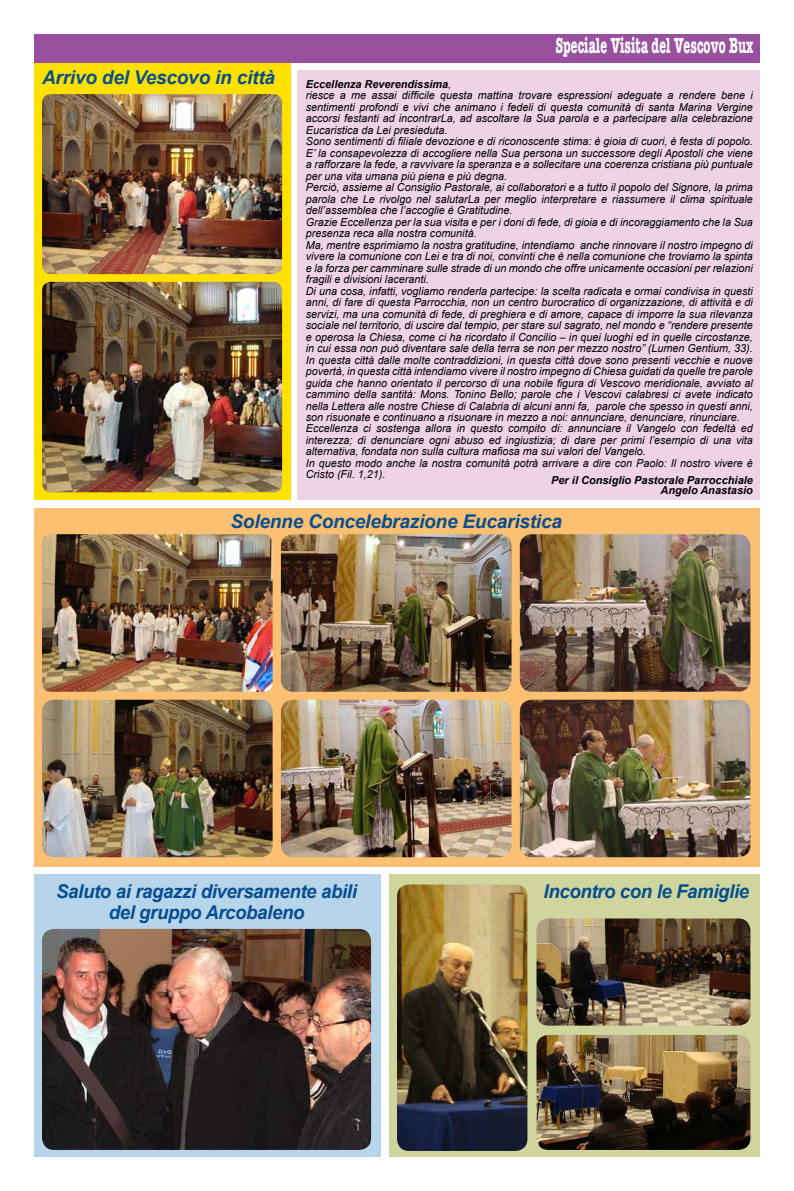
<style>
.page{position:relative;width:794px;height:1191px;background:#fff}
.page>*{position:absolute;margin:0;border:0;box-sizing:border-box;transform-origin:0 0}
.t1{font:italic 700 19px/21px "Arial";letter-spacing:-.02em;color:#064e8f;text-align:center}
.t2{font:12px "Bocci Text 13 Stch";letter-spacing:.05em;color:#fff}
.t3{font:italic 11px/11.5px "Arial";color:#000}
.t4{font:italic 700 11px/10px "Arial";color:#000;text-align:right}
.s1{font-weight:700}
</style>
<div class="page">
<div style="left:34px;top:508px;width:726px;height:358px;background:#fbc072"></div>
<div style="left:389px;top:874px;width:371px;height:283px;background:#cfd59d"></div>
<div style="left:34px;top:874px;width:346px;height:283px;background:#b6d4ea"></div>
<div style="left:297px;top:70px;width:463px;height:430px;background:#eed3e6"></div>
<div style="left:34px;top:60px;width:257px;height:440px;background:#fee100"></div>
<div style="left:34px;top:34px;width:726px;height:28px;background:#98509f"></div>
<img style="left:42px;top:94px;width:240px;height:180px">
<img style="left:42px;top:282px;width:240px;height:210px">
<img style="left:42px;top:534px;width:231px;height:158px">
<img style="left:42px;top:699px;width:231px;height:158px">
<img style="left:281px;top:534px;width:230px;height:158px">
<img style="left:281px;top:699px;width:230px;height:158px">
<img style="left:520px;top:534px;width:230px;height:158px">
<img style="left:520px;top:699px;width:230px;height:158px">
<img style="left:42px;top:929px;width:329px;height:221px">
<img style="left:536px;top:918px;width:214px;height:107px">
<img style="left:536px;top:1035px;width:214px;height:115px">
<img style="left:397px;top:884px;width:130px;height:267px">
<h1 class="t1" style="left:42px;top:68px;width:234px">Arrivo del Vescovo in città</h1>
<p class="t2" style="left:555px;top:42px;width:199px">Speciale Visita del Vescovo Bux</p>
<p class="t3" style="left:306px;top:78px;width:448px"><span class="s1">Eccellenza Reverendissima</span>,<br>riesce a me assai difficile questa mattina trovare espressioni adeguate a rendere bene i sentimenti profondi e vivi che animano i fedeli di questa comunità di santa Marina Vergine accorsi festanti ad incontrarLa, ad ascoltare la Sua parola e a partecipare alla celebrazione Eucaristica da Lei presieduta.<br>Sono sentimenti di filiale devozione e di riconoscente stima: è gioia di cuori, è festa di popolo.<br>E’ la consapevolezza di accogliere nella Sua persona un successore degli Apostoli che viene a rafforzare la fede, a ravvivare la speranza e a sollecitare una coerenza cristiana più puntuale per una vita umana più piena e più degna.<br>Perciò, assieme al Consiglio Pastorale, ai collaboratori e a tutto il popolo del Signore, la prima parola che Le rivolgo nel salutarLa per meglio interpretare e riassumere il clima spirituale dell’assemblea che l’accoglie è Gratitudine.<br>Grazie Eccellenza per la sua visita e per i doni di fede, di gioia e di incoraggiamento che la Sua presenza reca alla nostra comunità.<br>Ma, mentre esprimiamo la nostra gratitudine, intendiamo anche rinnovare il nostro impegno di vivere la comunione con Lei e tra di noi, convinti che è nella comunione che troviamo la spinta e la forza per camminare sulle strade di un mondo che offre unicamente occasioni per relazioni fragili e divisioni laceranti.<br>Di una cosa, infatti, vogliamo renderla partecipe: la scelta radicata e ormai condivisa in questi anni, di fare di questa Parrocchia, non un centro burocratico di organizzazione, di attività e di servizi, ma una comunità di fede, di preghiera e di amore, capace di imporre la sua rilevanza sociale nel territorio, di uscire dal tempio, per stare sul sagrato, nel mondo e “rendere presente e operosa la Chiesa, come ci ha ricordato il Concilio – in quei luoghi ed in quelle circostanze, in cui essa non può diventare sale della terra se non per mezzo nostro” (Lumen Gentium, 33).<br>In questa città dalle molte contraddizioni, in questa città dove sono presenti vecchie e nuove povertà, in questa città intendiamo vivere il nostro impegno di Chiesa guidati da quelle tre parole guida che hanno orientato il percorso di una nobile figura di Vescovo meridionale, avviato al cammino della santità: Mons. Tonino Bello; parole che i Vescovi calabresi ci avete indicato nella Lettera alle nostre Chiese di Calabria di alcuni anni fa, parole che spesso in questi anni, son risuonate e continuano a risuonare in mezzo a noi: annunciare, denunciare, rinunciare.<br>Eccellenza ci sostenga allora in questo compito di: annunciare il Vangelo con fedeltà ed interezza; di denunciare ogni abuso ed ingiustizia; di dare per primi l’esempio di una vita alternativa, fondata non sulla cultura mafiosa ma sui valori del Vangelo.<br>In questo modo anche la nostra comunità potrà arrivare a dire con Paolo: Il nostro vivere è Cristo (Fil. 1,21).</p>
<p class="t4" style="left:551px;top:475px;width:203px">Per il Consiglio Pastorale Parrocchiale<br>Angelo Anastasio</p>
<h1 class="t1" style="left:230px;top:511px;width:333px">Solenne Concelebrazione Eucaristica</h1>
<h1 class="t1" style="left:56px;top:882px;width:302px">Saluto ai ragazzi diversamente abili del gruppo Arcobaleno</h1>
<h1 class="t1" style="left:543px;top:881px;width:207px">Incontro con le Famiglie</h1>
</div>
